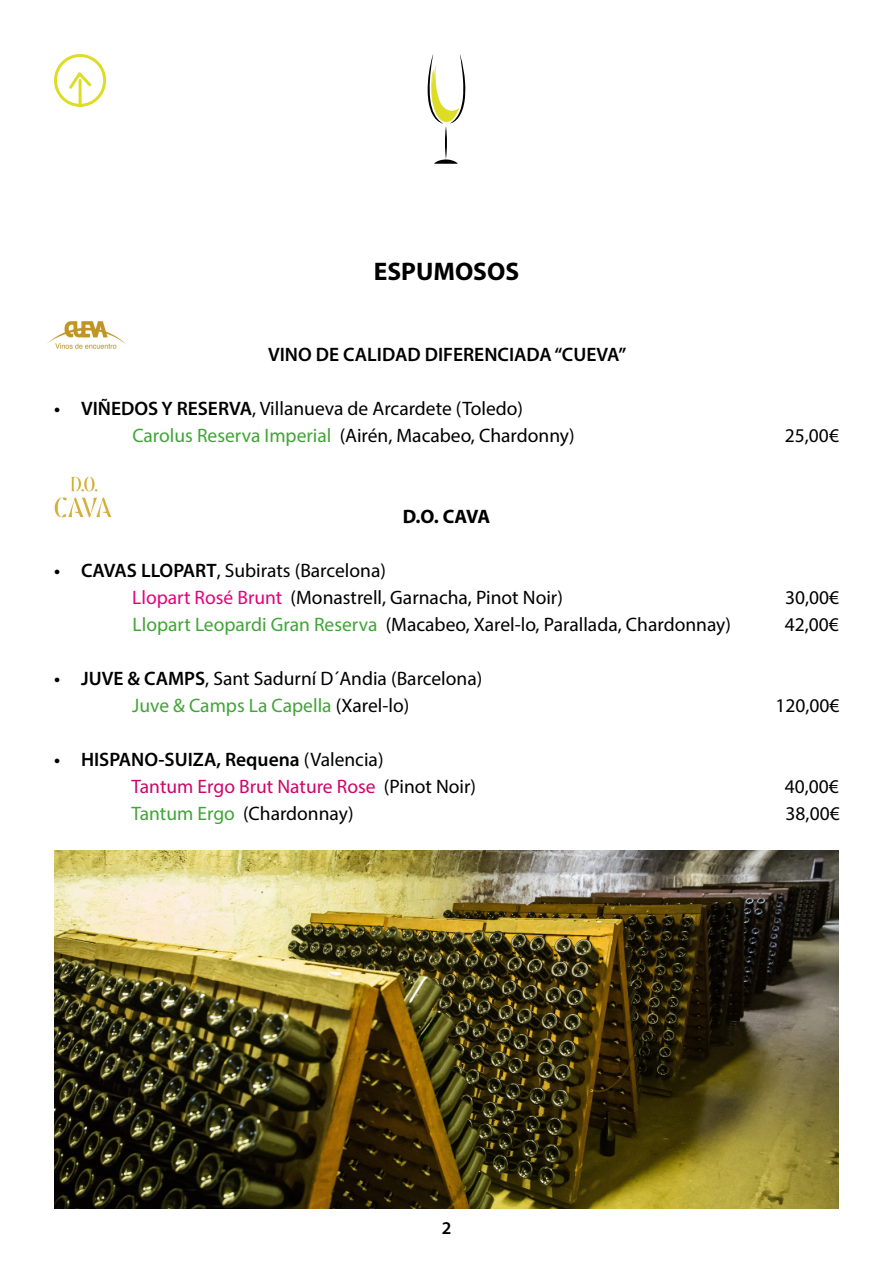
<style>
.page{position:relative;width:893px;height:1263px;background:#fff}
.page>*{position:absolute;margin:0;border:0;box-sizing:border-box;transform-origin:0 0}
.t1{font:700 25.5px "Myriad Pro";color:#000}
.t2{font:19.5px/27px "Myriad Pro";color:#000}
.t3{font:19.5px/27px "Myriad Pro";color:#cd056b}
.t4{font:600 19.5px "Myriad Pro";color:#000}
.t5{font:700 19.5px "Myriad Pro";color:#000}
.t6{font:600 18px "Myriad Pro";color:#000}
.s1{font-weight:600}
.s2{color:#3fa535}
.s3{color:#e6007d}
.s4{font-weight:600;color:#000}
.s5{color:#000}
</style>
<div class="page">
<svg style="left:428px;top:54px;width:37px;height:110px"></svg>
<img style="left:54px;top:850px;width:785px;height:359px">
<svg style="left:54px;top:54px;width:53px;height:53px"></svg>
<img style="left:54px;top:476px;width:58px;height:42px">
<img style="left:48px;top:321px;width:78px;height:28px">
<h1 class="t1" style="left:374px;top:255px;width:147px">ESPUMOSOS</h1>
<p class="t4" style="left:268px;top:342px;width:360px">VINO DE CALIDAD DIFERENCIADA “CUEVA”</p>
<p class="t2" style="left:132px;top:395px;width:444px;text-indent:-78px"><span class="s1">• VIÑEDOS Y RESERVA</span>, Villanueva de Arcardete (Toledo)<br><span class="s2">Carolus Reserva Imperial</span> (Airén, Macabeo, Chardonny)</p>
<p class="t5" style="left:403px;top:504px;width:89px">D.O. CAVA</p>
<p class="t2" style="left:132px;top:557px;width:432px;text-indent:-78px"><span class="s1">• CAVAS LLOPART</span>, Subirats (Barcelona)<br><span class="s3">Llopart Rosé Brunt</span> (Monastrell, Garnacha, Pinot Noir)</p>
<p class="t2" style="left:785px;top:422px;width:56px">25,00€</p>
<p class="t2" style="left:785px;top:584px;width:56px">30,00€</p>
<p class="t2" style="left:133px;top:611px;width:600px"><span class="s2">Llopart Leopardi Gran Reserva</span> (Macabeo, Xarel-lo, Parallada, Chardonnay)</p>
<p class="t2" style="left:785px;top:611px;width:56px">42,00€</p>
<p class="t2" style="left:54px;top:665px;width:430px;text-align:center"><span class="s1">• JUVE &amp; CAMPS</span>, Sant Sadurní D´Andia (Barcelona)<br><span class="s2">Juve &amp; Camps La Capella</span> (Xarel-lo)</p>
<p class="t2" style="left:775px;top:692px;width:66px">120,00€</p>
<p class="t3" style="left:131px;top:746px;width:346px;text-indent:-77px"><span class="s4">• HISPANO-SUIZA, Requena</span> <span class="s5">(Valencia)<br></span>Tantum Ergo Brut Nature Rose <span class="s5">(Pinot Noir)</span></p>
<p class="t2" style="left:785px;top:773px;width:56px">40,00€</p>
<p class="t2" style="left:131px;top:800px;width:224px"><span class="s2">Tantum Ergo</span> (Chardonnay)</p>
<p class="t2" style="left:786px;top:800px;width:56px">38,00€</p>
<p class="t6" style="left:442px;top:1216px;width:11px">2</p>
</div>
